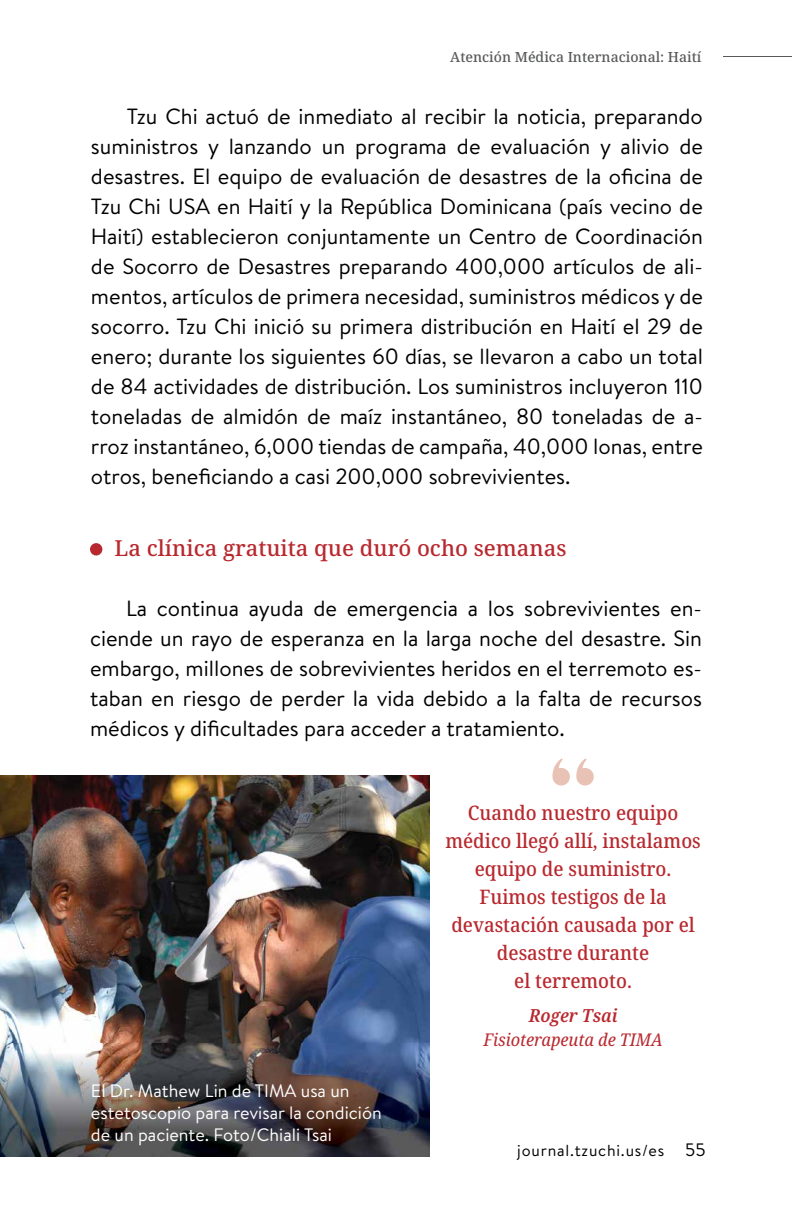
<style>
.page{position:relative;width:792px;height:1224px;background:#fff}
.page>*{position:absolute;margin:0;border:0;box-sizing:border-box;transform-origin:0 0}
.t1{font:22px/30px "Brandon Text";color:#000;text-align:justify}
.t2{font:22px "Noto Serif";color:#b8292f}
.t3{font:500 semi-condensed 20px/28px "Noto Serif";color:#b8292f;text-align:center}
.t4{font:18px/22px "Brandon Text";color:#fff}
.t5{font:italic 600 semi-condensed 18px "Noto Serif";color:#b8292f}
.t6{font:italic semi-condensed 17.6px "Noto Serif";color:#b8292f}
.t7{font:16px "Brandon Text";letter-spacing:.05em;color:#000}
.t8{font:14px "Noto Serif";color:#58595b}
.s1{font-size:18px}
</style>
<div class="page">
<img style="left:0;top:775px;width:429px;height:381px">
<div style="left:90px;top:543px;width:12px;height:13px;background:#b8292f;border-radius:50%"></div>
<svg style="left:576px;top:759px;width:18px;height:27px"></svg>
<svg style="left:552px;top:759px;width:18px;height:27px"></svg>
<hr style="left:723px;top:56px;width:69px;height:1px;background:#58595b">
<p class="t8" style="left:450px;top:47px;width:253px">Atención Médica Internacional: Haití</p>
<p class="t1" style="left:91px;top:101px;width:614px;text-indent:36px">Tzu Chi actuó de inmediato al recibir la noticia, preparando suministros y lanzando un programa de evaluación y alivio de desastres. El equipo de evaluación de desastres de la oficina de Tzu Chi USA en Haití y la República Dominicana (país vecino de Haití) establecieron conjuntamente un Centro de Coordinación de Socorro de Desastres preparando 400,000 artículos de ali&shy;mentos, artículos de primera necesidad, suministros médicos y de socorro. Tzu Chi inició su primera distribución en Haití el 29 de enero; durante los siguientes 60 días, se llevaron a cabo un total de 84 actividades de distribución. Los suministros incluyeron 110 toneladas de almidón de maíz instantáneo, 80 toneladas de a&shy;rroz instantáneo, 6,000 tiendas de campaña, 40,000 lonas, entre otros, beneficiando a casi 200,000 sobrevivientes.</p>
<p class="t2" style="left:115px;top:532px;width:454px">La clínica gratuita que duró ocho semanas</p>
<p class="t1" style="left:90px;top:592px;width:614px;text-indent:36px">La continua ayuda de emergencia a los sobrevivientes en&shy;ciende un rayo de esperanza en la larga noche del desastre. Sin embargo, millones de sobrevivientes heridos en el terremoto es&shy;taban en riesgo de perder la vida debido a la falta de recursos médicos y dificultades para acceder a tratamiento.</p>
<p class="t4" style="left:91px;top:1079px;width:292px">El Dr. Mathew Lin de TIMA usa un estetoscopio para revisar la condición de un paciente. Foto/Chiali Tsai</p>
<p class="t3" style="left:445px;top:800px;width:257px">Cuando nuestro equipo médico llegó allí, instalamos equipo de suministro.<br>Fuimos testigos de la devastación causada por el desastre durante<br>el terremoto.</p>
<p class="t5" style="left:529px;top:1003px;width:90px">Roger Tsai</p>
<p class="t6" style="left:484px;top:1028px;width:181px">Fisioterapeuta de TIMA</p>
<p class="t7" style="left:517px;top:1140px;width:190px">journal.tzuchi.us/es <span class="s1">55</span></p>
</div>
